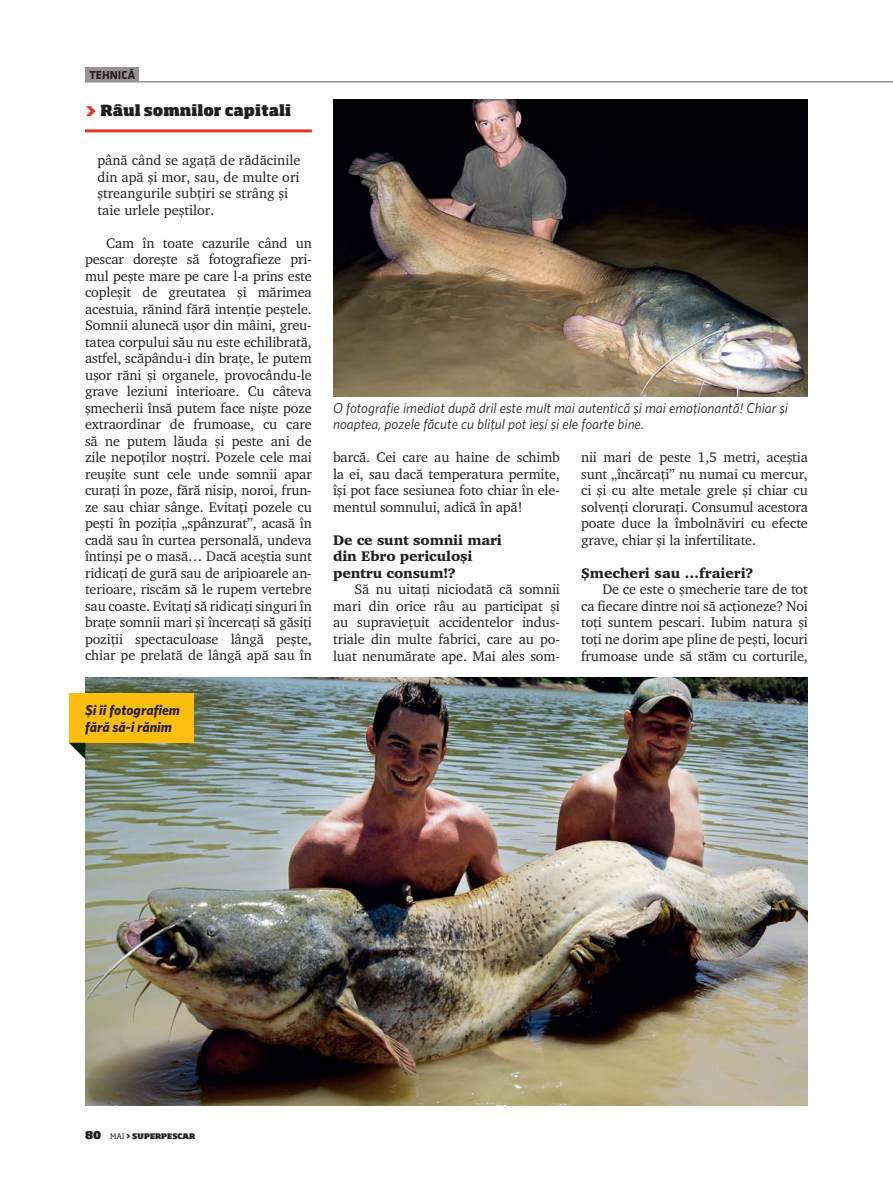
<style>
.page{position:relative;width:893px;height:1191px;background:#fff}
.page>*{position:absolute;margin:0;border:0;box-sizing:border-box;transform-origin:0 0}
.t1{font:800 15px "Soho Std Rom";color:#231f20}
.t2{font:14.25px/16.5px "Charter Rom";letter-spacing:-.01em;color:#231f20;text-align:justify}
.t3{font:italic 14.25px/16.5px "Whitney HTF Rom";color:#231f20}
.t4{font:900 14.25px/16.5px "Charter Rom";letter-spacing:-.01em;color:#231f20}
.t5{font:italic 700 14.25px/16.5px "Whitney HTF Rom";color:#231f20}
.t6{font:700 12px "Klavika Rom";color:#231f20}
.t7{font:800 7.5px "Soho Std Rom";color:#231f20}
.s1{font-size:18px;color:#ee3224}
.s2{font-size:10.5px}
.s3{font-weight:400}
</style>
<div class="page">
<hr style="left:85px;top:129px;width:227px;height:3px;background:#ee3224">
<img style="left:85px;top:677px;width:723px;height:429px">
<hr style="left:85px;top:81px;width:808px;height:1px;background:#989391">
<div style="left:85px;top:67px;width:54px;height:15px;background:#989391"></div>
<img style="left:333px;top:99px;width:475px;height:297px">
<div style="left:69px;top:693px;width:124px;height:50px;background:#febe10"></div>
<svg style="left:69px;top:743px;width:16px;height:16px"></svg>
<p class="t6" style="left:89px;top:68px;width:47px">TEHNICĂ</p>
<p class="t1" style="left:85px;top:102px;width:207px"><span class="s1">&gt;</span> Râul somnilor capitali</p>
<p class="t2" style="left:97px;top:153px;width:204px;text-align:left">până când se agață de rădăcinile din apă și mor, sau, de multe ori ștreangurile subțiri se strâng și taie urlele peștilor.</p>
<p class="t2" style="left:85px;top:235px;width:228px;text-indent:21px">Cam în toate cazurile când un pescar dorește să fotografieze pri&shy;mul pește mare pe care l-a prins este copleșit de greutatea și mărimea acestuia, rănind fără intenție peștele.<br>Somnii alunecă ușor din mâini, greu&shy;tatea corpului său nu este echilibrată, astfel, scăpându-i din brațe, le putem ușor răni și organele, provocându-le grave leziuni interioare. Cu câteva șmecherii însă putem face niște poze extraordinar de frumoase, cu care să ne putem lăuda și peste ani de zile nepoților noștri. Pozele cele mai reușite sunt cele unde somnii apar curați în poze, fără nisip, noroi, frun&shy;ze sau chiar sânge. Evitați pozele cu pești în poziția „spânzurat”, acasă în cadă sau în curtea personală, undeva întinși pe o masă… Dacă aceștia sunt ridicați de gură sau de aripioarele an&shy;terioare, riscăm să le rupem vertebre sau coaste. Evitați să ridicați singuri în brațe somnii mari și încercați să găsiți poziții spectaculoase lângă pește, chiar pe prelată de lângă apă sau în</p>
<p class="t5" style="left:85px;top:704px;width:96px">Și îi fotografiem fără să-i rănim</p>
<p class="t3" style="left:333px;top:401px;width:456px">O fotografie imediat după dril este mult mai autentică și mai emoționantă! Chiar și noaptea, pozele făcute cu blițul pot ieși și ele foarte bine.</p>
<p class="t2" style="left:333px;top:450px;width:228px">barcă. Cei care au haine de schimb la ei, sau dacă temperatura permite, își pot face sesiunea foto chiar în ele&shy;mentul somnului, adică în apă!</p>
<p class="t4" style="left:333px;top:532px;width:170px">De ce sunt somnii mari din Ebro periculoși pentru consum!?</p>
<p class="t2" style="left:333px;top:582px;width:228px;text-indent:21px">Să nu uitați niciodată că somnii mari din orice râu au participat și au supraviețuit accidentelor indus&shy;triale din multe fabrici, care au po&shy;luat nenumărate ape. Mai ales som-</p>
<p class="t2" style="left:581px;top:450px;width:228px">nii mari de peste 1,5 metri, aceștia sunt „încărcați” nu numai cu mercur, ci și cu alte metale grele și chiar cu solvenți clorurați. Consumul acestora poate duce la îmbolnăviri cu efecte grave, chiar și la infertilitate.</p>
<p class="t4" style="left:581px;top:565px;width:174px">Șmecheri sau …fraieri?</p>
<p class="t2" style="left:581px;top:582px;width:228px;text-indent:21px">De ce este o șmecherie tare de tot ca fiecare dintre noi să acționeze? Noi toți suntem pescari. Iubim natura și toți ne dorim ape pline de pești, locuri frumoase unde să stăm cu corturile,</p>
<p class="t7" style="left:85px;top:1132px;width:112px"><span class="s2">80</span> <span class="s3">MAI</span> &gt; SUPERPESCAR</p>
</div>
